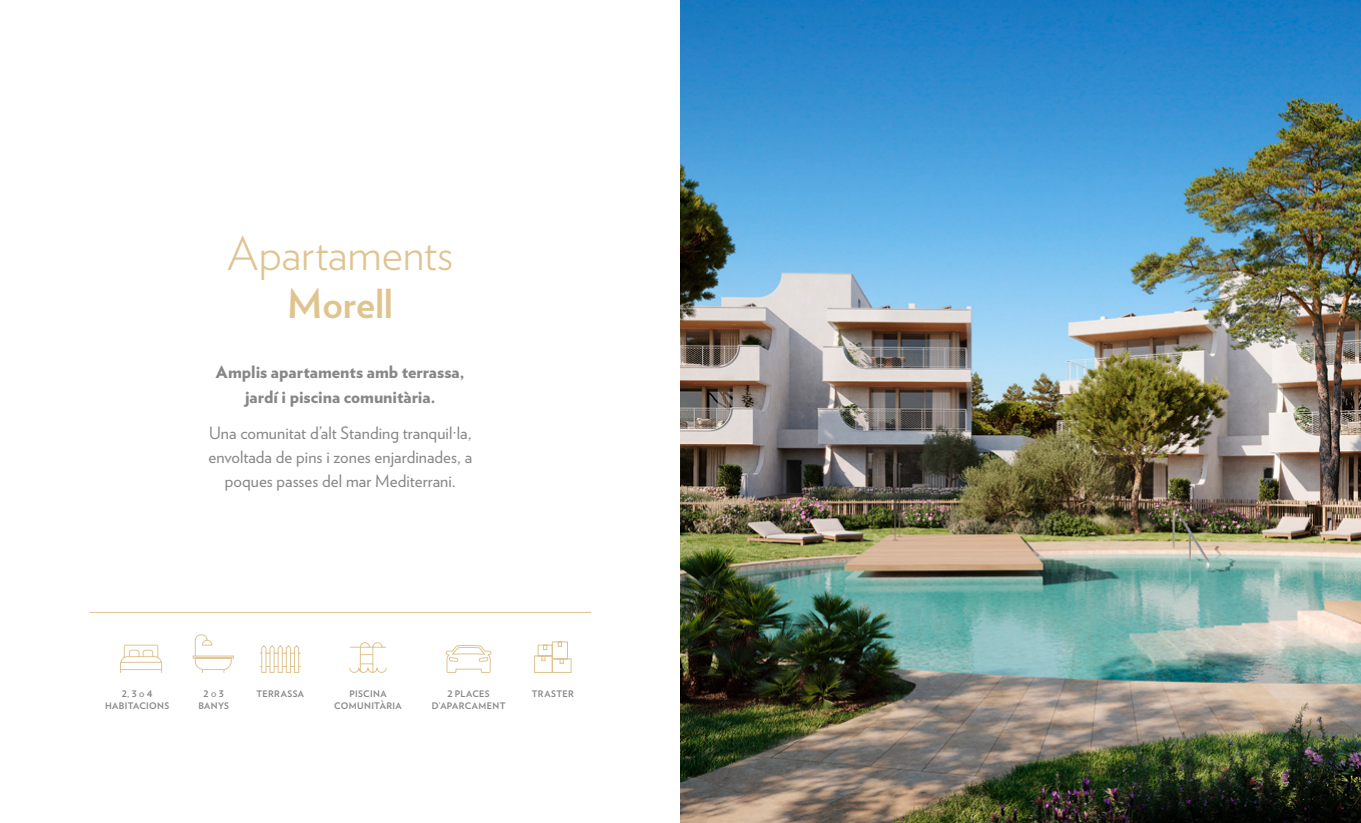
<style>
.page{position:relative;width:1361px;height:823px;background:#fff}
.page>*{position:absolute;margin:0;border:0;box-sizing:border-box;transform-origin:0 0}
.t1{font:300 46px "Verlag";letter-spacing:-.005em;color:#dfc490}
.t2{font:700 40px "Verlag";letter-spacing:-.005em;color:#dfc490}
.t3{font:17px/24px "Verlag";color:#878787;text-align:center}
.t4{font:900 17px/24px "Verlag";color:#878787;text-align:center}
.t5{font:700 9px/12px "Verlag";letter-spacing:.04em;color:#878787;text-align:center}
.t6{font:700 9px/12px "Verlag";letter-spacing:.045em;color:#878787;text-align:center}
.s1{font-size:6.3px}
</style>
<div class="page">
<img style="left:680px;top:0;width:681px;height:822px">
<hr style="left:89px;top:611px;width:502px;height:1px;background:#dfc490">
<svg style="left:120px;top:644px;width:42px;height:29px"></svg>
<svg style="left:192px;top:634px;width:42px;height:39px"></svg>
<svg style="left:445px;top:645px;width:47px;height:27px"></svg>
<svg style="left:349px;top:642px;width:38px;height:30px"></svg>
<svg style="left:259px;top:645px;width:42px;height:27px"></svg>
<svg style="left:534px;top:641px;width:38px;height:31px"></svg>
<h1 class="t1" style="left:227px;top:220px;width:228px">Apartaments</h1>
<h2 class="t2" style="left:287px;top:272px;width:107px">Morell</h2>
<p class="t4" style="left:216px;top:359px;width:250px">Amplis apartaments amb terrassa, jardí i piscina comunitària.</p>
<p class="t3" style="left:208px;top:419px;width:265px">Una comunitat d’alt Standing tranquil·la, envoltada de pins i zones enjardinades, a poques passes del mar Mediterrani.</p>
<p class="t6" style="left:334px;top:686px;width:69px">PISCINA<br>COMUNITÀRIA</p>
<p class="t6" style="left:256px;top:686px;width:49px">TERRASSA</p>
<p class="t5" style="left:532px;top:686px;width:44px">TRASTER</p>
<p class="t5" style="left:105px;top:686px;width:66px">2, 3 <span class="s1">o</span> 4<br>HABITACIONS</p>
<p class="t5" style="left:198px;top:686px;width:32px">2 <span class="s1">o</span> 3<br>BANYS</p>
<p class="t5" style="left:432px;top:686px;width:75px">2 PLACES<br>D’APARCAMENT</p>
</div>
